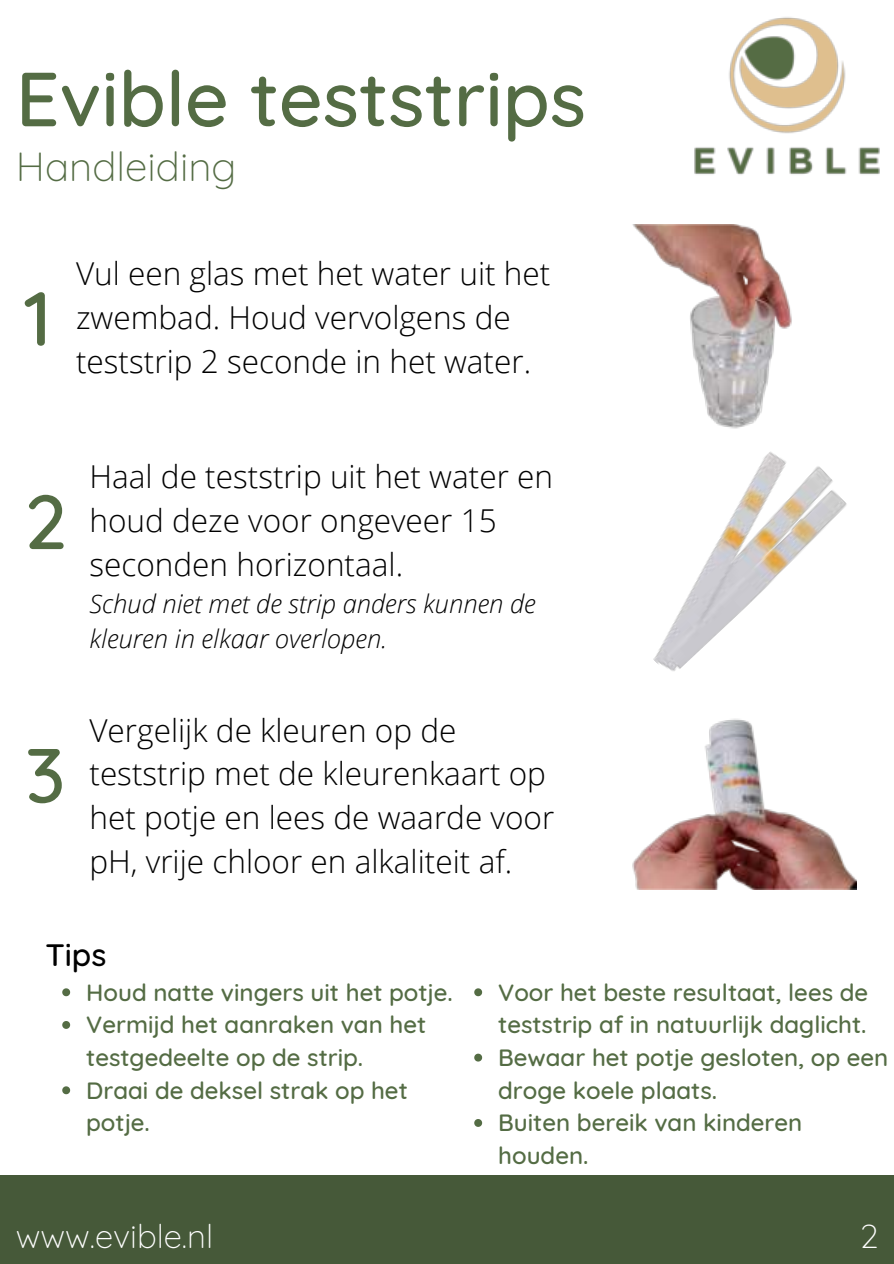
<style>
.page{position:relative;width:894px;height:1264px;background:#fff}
.page>*{position:absolute;margin:0;border:0;box-sizing:border-box;transform-origin:0 0}
.t1{font:500 76.5px "Quicksand";color:#546c44}
.t2{font:300 40.5px "Quicksand";color:#546c44}
.t3{font:300 33px "Quicksand";color:#fff}
.t4{font:300 31.5px/44px "Open Sans";color:#000}
.t5{font:500 31.5px "Quicksand";color:#000}
.t6{font:italic 300 25.5px/35px "Open Sans";color:#000}
.t7{font:500 24px/32.7px "Quicksand";color:#546c44}
</style>
<div class="page">
<img style="left:694px;top:17px;width:186px;height:158px">
<div style="left:0;top:1175px;width:893px;height:88px;background:#465939"></div>
<img style="left:633px;top:225px;width:159px;height:204px">
<img style="left:632px;top:718px;width:224px;height:171px">
<img style="left:653px;top:451px;width:194px;height:220px">
<svg style="left:62px;top:988px;width:8px;height:8px"></svg>
<svg style="left:62px;top:1021px;width:8px;height:7px"></svg>
<svg style="left:62px;top:1086px;width:8px;height:8px"></svg>
<svg style="left:474px;top:988px;width:8px;height:8px"></svg>
<svg style="left:474px;top:1053px;width:8px;height:8px"></svg>
<svg style="left:474px;top:1119px;width:8px;height:7px"></svg>
<h1 class="t1" style="left:16px;top:37px;width:571px">Evible teststrips</h1>
<p class="t2" style="left:16px;top:136px;width:222px">Handleiding</p>
<h1 class="t1" style="left:24px;top:257px;width:28px">1</h1>
<p class="t4" style="left:76px;top:250px;width:476px">Vul een glas met het water uit het zwembad. Houd vervolgens de teststrip 2 seconde in het water.</p>
<h1 class="t1" style="left:24px;top:460px;width:43px">2</h1>
<h1 class="t1" style="left:25px;top:713px;width:41px">3</h1>
<p class="t4" style="left:89px;top:454px;width:465px">Haal de teststrip uit het water en houd deze voor ongeveer 15 seconden horizontaal.</p>
<p class="t6" style="left:89px;top:585px;width:448px">Schud niet met de strip anders kunnen de kleuren in elkaar overlopen.</p>
<p class="t4" style="left:89px;top:707px;width:466px">Vergelijk de kleuren op de teststrip met de kleurenkaart op het potje en lees de waarde voor pH, vrije chloor en alkaliteit af.</p>
<p class="t5" style="left:45px;top:929px;width:62px">Tips</p>
<p class="t7" style="left:86px;top:973px;width:368px">Houd natte vingers uit het potje.<br>Vermijd het aanraken van het testgedeelte op de strip.<br>Draai de deksel strak op het potje.</p>
<p class="t7" style="left:498px;top:973px;width:391px">Voor het beste resultaat, lees de teststrip af in natuurlijk daglicht.<br>Bewaar het potje gesloten, op een droge koele plaats.<br>Buiten bereik van kinderen houden.</p>
<p class="t3" style="left:16px;top:1210px;width:199px">www.evible.nl</p>
<p class="t3" style="left:859px;top:1210px;width:21px">2</p>
</div>
